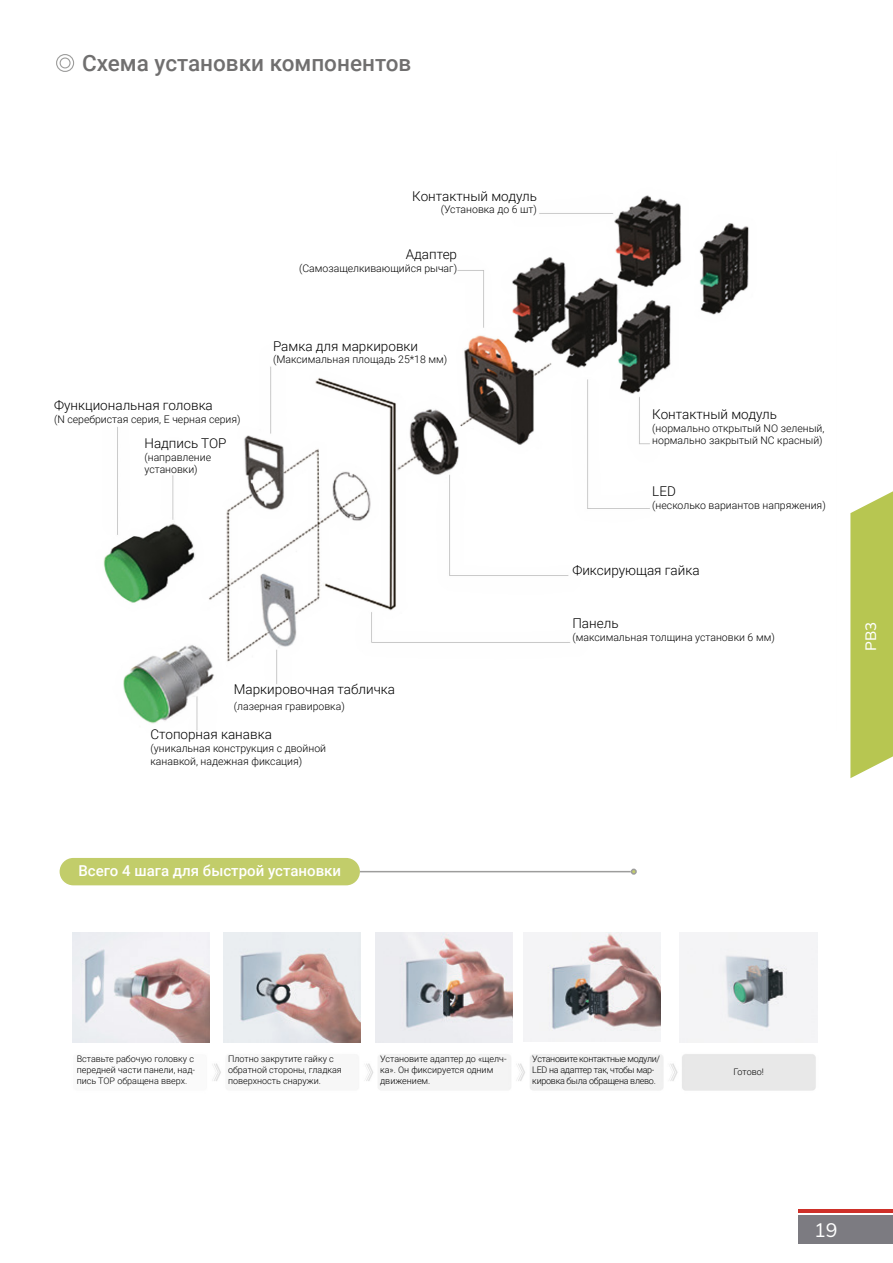
<style>
.page{position:relative;width:893px;height:1263px;background:#fff}
.page>*{position:absolute;margin:0;border:0;box-sizing:border-box;transform-origin:0 0}
.t1{font:500 22.5px "Roboto";color:#706f6f}
.t2{font:19.5px "Mulish";color:#fff}
.t3{font:500 15px "Roboto";color:#fff}
.t4{font:500 15px "Mulish";color:#fff}
.t5{font:300 13.5px "Roboto";color:#000}
.t6{font:300 10.5px/12.6px "Roboto";color:#000}
.t7{font:300 9px/10.8px "Roboto";color:#000}
.t8{font:300 9px/10.8px "Roboto";letter-spacing:-.03em;color:#000}
</style>
<div class="page">
<div style="left:798px;top:1215px;width:95px;height:29px;background:#7c7b81"></div>
<hr style="left:798px;top:1209px;width:95px;height:3px;background:#ce3029">
<svg style="left:850px;top:491px;width:43px;height:287px;background:#bdca60"></svg>
<div style="left:60px;top:57px;width:11px;height:11px;border:1px solid #9d9d9c;border-radius:50%"></div>
<div style="left:56px;top:54px;width:18px;height:18px;border:1px solid #9d9d9c;border-radius:50%"></div>
<img style="left:59px;top:195px;width:759px;height:896px">
<div style="left:60px;top:858px;width:300px;height:27px;background:#c2cd6a;border-radius:14px"></div>
<hr style="left:360px;top:871px;width:271px;height:1px;background:#9d9d9c">
<div style="left:631px;top:868px;width:6px;height:7px;border:2px solid #9d9d9c;border-radius:50%"></div>
<img style="left:73px;top:932px;width:137px;height:111px">
<img style="left:224px;top:933px;width:137px;height:109px">
<img style="left:376px;top:932px;width:137px;height:110px">
<img style="left:524px;top:933px;width:137px;height:109px">
<img style="left:680px;top:932px;width:137px;height:111px">
<h1 class="t1" style="left:82px;top:48px;width:331px">Схема установки компонентов</h1>
<p class="t5" style="left:412px;top:186px;width:126px">Контактный модуль</p>
<p class="t6" style="left:441px;top:203px;width:98px">(Установка до 6 шт)</p>
<p class="t5" style="left:406px;top:245px;width:53px">Адаптер</p>
<p class="t6" style="left:299px;top:261px;width:160px">(Самозащелкивающийся рычаг)</p>
<p class="t5" style="left:54px;top:396px;width:160px">Функциональная головка</p>
<p class="t6" style="left:54px;top:412px;width:188px">(N серебристая серия, E черная серия)</p>
<p class="t5" style="left:144px;top:434px;width:84px">Надпись TOP</p>
<p class="t6" style="left:144px;top:450px;width:68px">(направление установки)</p>
<p class="t5" style="left:273px;top:337px;width:147px">Рамка для маркировки</p>
<p class="t6" style="left:273px;top:353px;width:176px">(Максимальная площадь 25*18 мм)</p>
<p class="t5" style="left:234px;top:679px;width:163px">Маркировочная табличка</p>
<p class="t6" style="left:234px;top:699px;width:112px">(лазерная гравировка)</p>
<p class="t5" style="left:151px;top:725px;width:123px">Стопорная канавка</p>
<p class="t6" style="left:151px;top:742px;width:177px">(уникальная конструкция с двойной канавкой, надежная фиксация)</p>
<p class="t5" style="left:652px;top:405px;width:126px">Контактный модуль</p>
<p class="t6" style="left:652px;top:421px;width:174px">(нормально открытый NO зеленый, нормально закрытый NC красный)</p>
<p class="t5" style="left:652px;top:482px;width:25px">LED</p>
<p class="t6" style="left:652px;top:498px;width:175px">(несколько вариантов напряжения)</p>
<p class="t5" style="left:572px;top:561px;width:129px">Фиксирующая гайка</p>
<p class="t5" style="left:572px;top:614px;width:48px">Панель</p>
<p class="t6" style="left:572px;top:631px;width:204px">(максимальная толщина установки 6 мм)</p>
<h3 class="t3" style="left:78px;top:860px;width:264px">Всего 4 шага для быстрой установки</h3>
<h3 class="t4" style="left:860px;top:651px;width:31px;rotate:-90deg">PB3</h3>
<p class="t7" style="left:77px;top:1053px;width:120px">Вставьте рабочую головку с передней части панели, над&shy;пись TOP обращена вверх.</p>
<p class="t7" style="left:228px;top:1053px;width:115px">Плотно закрутите гайку с обратной стороны, гладкая поверхность снаружи.</p>
<p class="t7" style="left:380px;top:1053px;width:128px">Установите адаптер до «щелч&shy;ка». Он фиксируется одним движением.</p>
<p class="t8" style="left:532px;top:1053px;width:129px">Установите контактные модули/<br>LED на адаптер так, чтобы мар&shy;кировка была обращена влево.</p>
<p class="t7" style="left:733px;top:1066px;width:32px">Готово!</p>
<h2 class="t2" style="left:814px;top:1216px;width:25px">19</h2>
</div>
